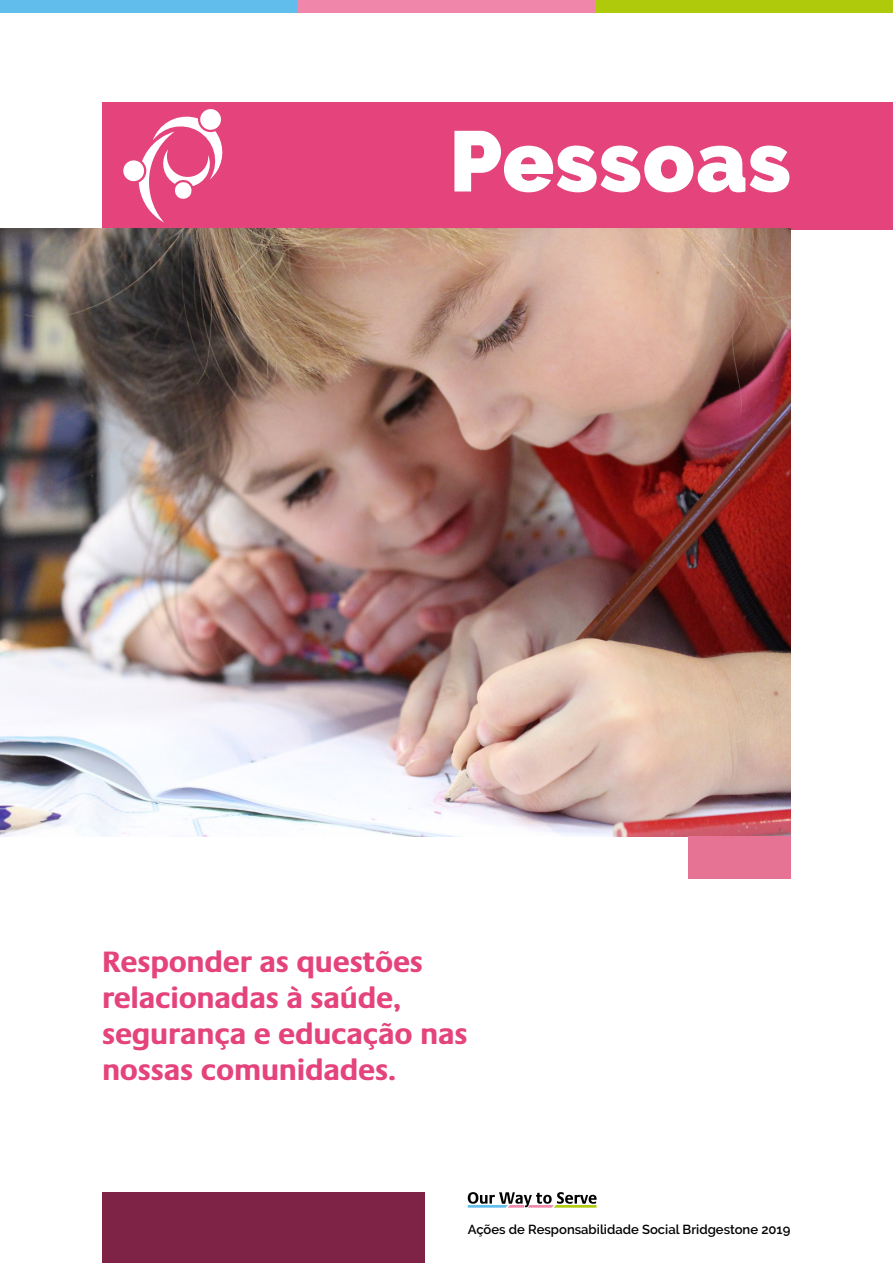
<style>
.page{position:relative;width:893px;height:1263px;background:#fff}
.page>*{position:absolute;margin:0;border:0;box-sizing:border-box;transform-origin:0 0}
.t1{font:900 85.5px "Raleway";letter-spacing:.01em;color:#fff}
.t2{font:700 30px/36px "Praxis LT Pro";letter-spacing:-.01em;color:#e4437b}
.t3{font:600 13.05px "Raleway";color:#000}
</style>
<div class="page">
<div style="left:0;top:0;width:298px;height:13px;background:#61bdeb"></div>
<div style="left:298px;top:0;width:297px;height:13px;background:#f087aa"></div>
<div style="left:595px;top:0;width:298px;height:13px;background:#afca0b"></div>
<div style="left:102px;top:102px;width:791px;height:128px;background:#e4437b"></div>
<svg style="left:123px;top:109px;width:100px;height:114px"></svg>
<div style="left:103px;top:1192px;width:322px;height:71px;background:#7e2346"></div>
<img style="left:0;top:229px;width:791px;height:607px">
<div style="left:689px;top:836px;width:102px;height:43px;background:#e77394"></div>
<svg style="left:468px;top:1192px;width:129px;height:16px"></svg>
<h1 class="t1" style="left:449px;top:112px;width:343px">Pessoas</h1>
<p class="t2" style="left:102px;top:943px;width:367px">Responder as questões relacionadas à saúde, segurança e educação nas nossas comunidades.</p>
<p class="t3" style="left:468px;top:1221px;width:324px">Ações de Responsabilidade Social Bridgestone 2019</p>
</div>
